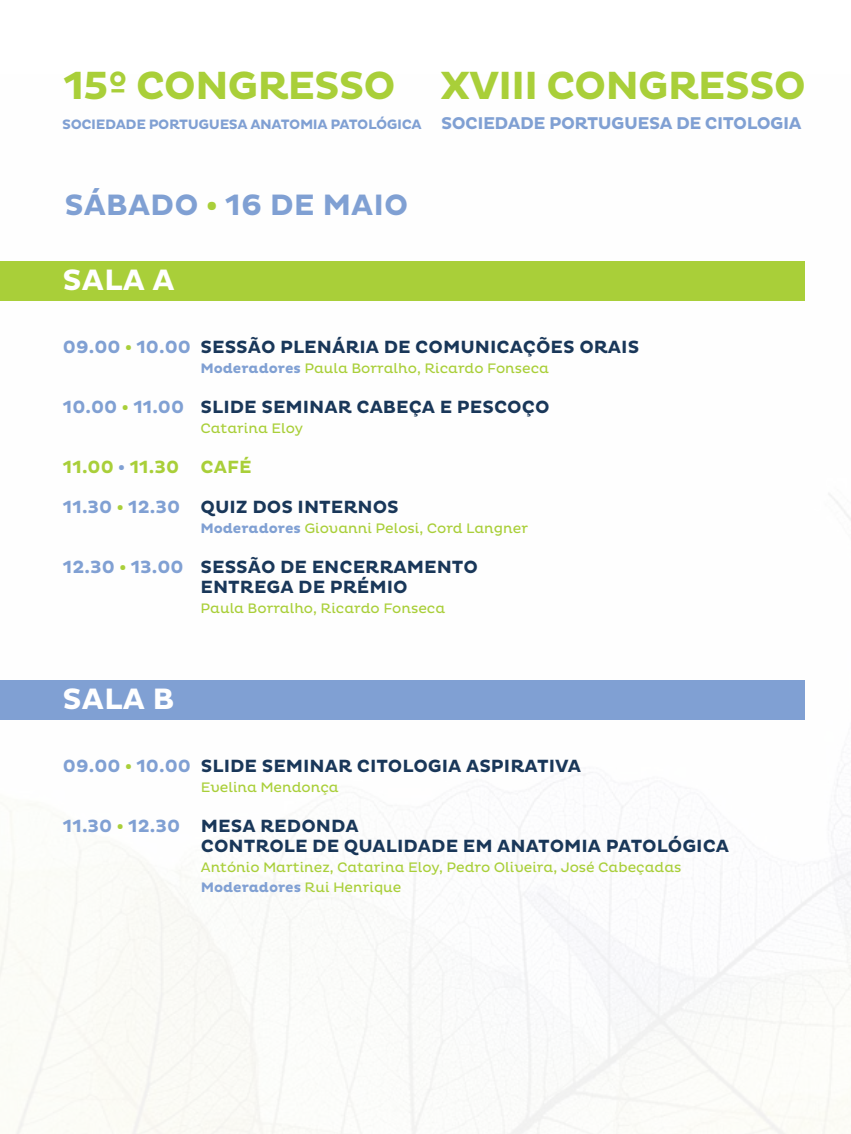
<style>
.page{position:relative;width:851px;height:1134px;background:#fff}
.page>*{position:absolute;margin:0;border:0;box-sizing:border-box;transform-origin:0 0}
.t1{font:700 40px "Pluto";letter-spacing:-.03em;color:#a9cf39}
.t2{font:700 30px "Pluto";color:#80a0d3}
.t3{font:700 30px "Pluto";color:#fff}
.t4{font:700 18px/20px "Pluto";color:#193759}
.t5{font:700 18px "Pluto";color:#a9cf39}
.t6{font:700 17.4px "Pluto";letter-spacing:-.03em;color:#80a0d3}
.t7{font:14px/20px "Pluto";color:#a9cf39}
.t8{font:700 13.8px "Pluto";letter-spacing:-.03em;color:#80a0d3}
.s1{color:#a9cf39}
.s2{color:#80a0d3}
.s3{font-weight:700;color:#80a0d3}
</style>
<div class="page">
<img style="left:0;top:261px;width:850px;height:873px">
<div style="left:0;top:261px;width:804px;height:40px;background:#a9cf39"></div>
<div style="left:0;top:680px;width:804px;height:40px;background:#80a0d3"></div>
<h1 class="t1" style="left:63px;top:63px;width:334px">15º CONGRESSO</h1>
<p class="t8" style="left:62px;top:117px;width:361px">SOCIEDADE PORTUGUESA ANATOMIA PATOLÓGICA</p>
<h1 class="t1" style="left:440px;top:63px;width:367px">XVIII CONGRESSO</h1>
<p class="t6" style="left:441px;top:113px;width:362px">SOCIEDADE PORTUGUESA DE CITOLOGIA</p>
<h2 class="t2" style="left:64px;top:188px;width:345px">SÁBADO <span class="s1">•</span> 16 DE MAIO</h2>
<h2 class="t3" style="left:63px;top:263px;width:114px">SALA A</h2>
<p class="t4" style="left:63px;top:338px;width:577px"><span class="s2">09.00</span> <span class="s1">•</span> <span class="s2">10.00</span> SESSÃO PLENÁRIA DE COMUNICAÇÕES ORAIS</p>
<p class="t7" style="left:200px;top:359px;width:350px"><span class="s3">Moderadores</span> Paula Borralho, Ricardo Fonseca</p>
<p class="t4" style="left:63px;top:398px;width:488px"><span class="s2">10.00</span> <span class="s1">•</span> <span class="s2">11.00</span> SLIDE SEMINAR CABEÇA E PESCOÇO</p>
<p class="t7" style="left:200px;top:419px;width:104px">Catarina Eloy</p>
<p class="t5" style="left:63px;top:457px;width:190px">11.00 <span class="s2">•</span> 11.30 CAFÉ</p>
<p class="t4" style="left:63px;top:498px;width:337px"><span class="s2">11.30</span> <span class="s1">•</span> <span class="s2">12.30</span> QUIZ DOS INTERNOS</p>
<p class="t7" style="left:200px;top:519px;width:329px"><span class="s3">Moderadores</span> Giovanni Pelosi, Cord Langner</p>
<p class="t4" style="left:200px;top:558px;width:279px;text-indent:-137px"><span class="s2">12.30</span> <span class="s1">•</span> <span class="s2">13.00</span> SESSÃO DE ENCERRAMENTO<br>ENTREGA DE PRÉMIO</p>
<p class="t7" style="left:200px;top:599px;width:246px">Paula Borralho, Ricardo Fonseca</p>
<h2 class="t3" style="left:63px;top:681px;width:114px">SALA B</h2>
<p class="t4" style="left:63px;top:756px;width:519px"><span class="s2">09.00</span> <span class="s1">•</span> <span class="s2">10.00</span> SLIDE SEMINAR CITOLOGIA ASPIRATIVA</p>
<p class="t7" style="left:201px;top:777px;width:139px">Evelina Mendonça</p>
<p class="t4" style="left:201px;top:816px;width:530px;text-indent:-138px"><span class="s2">11.30</span> <span class="s1">•</span> <span class="s2">12.30</span> MESA REDONDA<br>CONTROLE DE QUALIDADE EM ANATOMIA PATOLÓGICA</p>
<p class="t7" style="left:201px;top:857px;width:482px">António Martinez, Catarina Eloy, Pedro Oliveira, José Cabeçadas<br><span class="s3">Moderadores</span> Rui Henrique</p>
</div>
